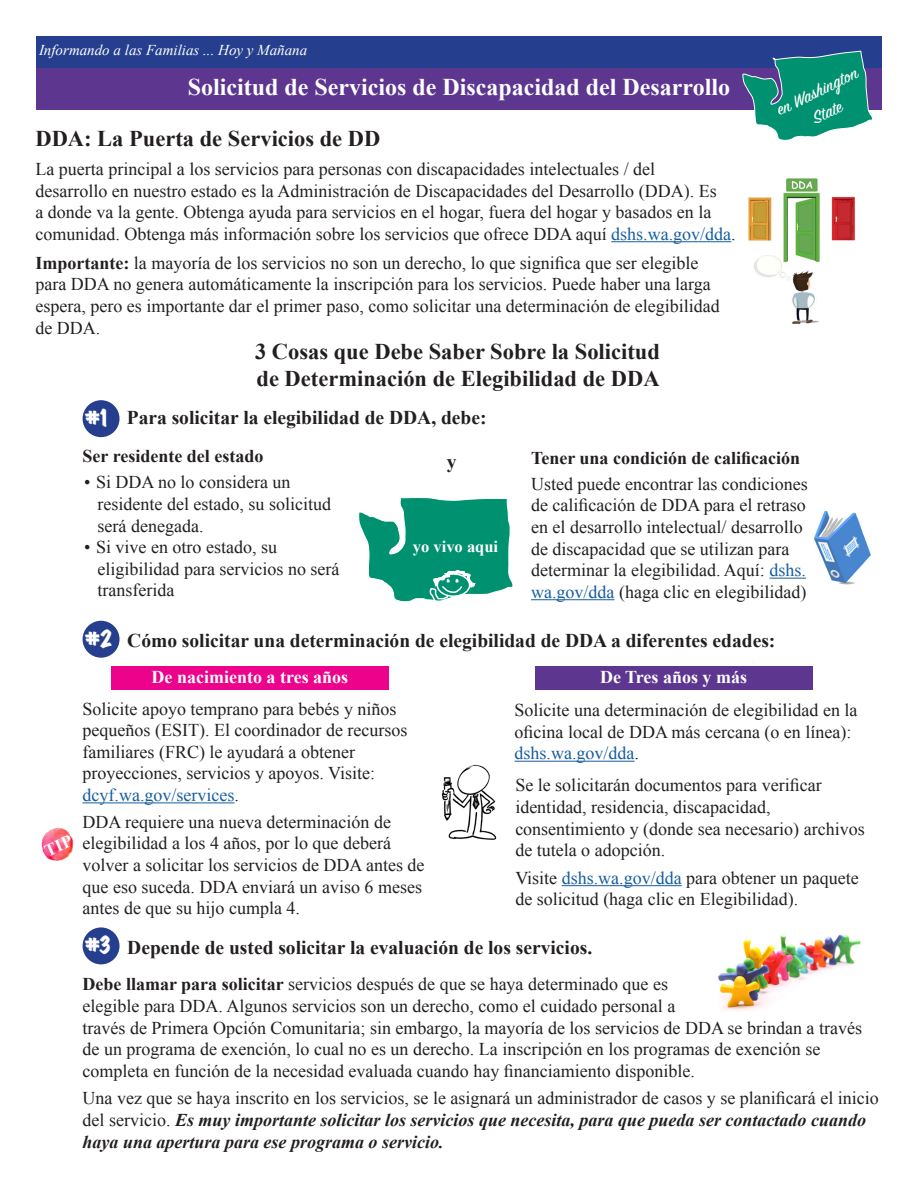
<style>
.page{position:relative;width:918px;height:1188px;background:#fff}
.page>*{position:absolute;margin:0;border:0;box-sizing:border-box;transform-origin:0 0}
.t1{font:700 24px "Times New Roman";color:#fff}
.t2{font:700 22.5px/27px "Times New Roman";color:#231f20}
.t3{font:expanded 21px "Marker Felt";color:#fff}
.t4{font:700 19.5px "Times New Roman";color:#231f20}
.t5{font:19.5px/23.4px "Sign Painter House Script";color:#fff;text-align:center}
.t6{font:18px/21.6px "Times New Roman";color:#231f20}
.t7{font:italic 700 18px/21.6px "Times New Roman";color:#231f20}
.t8{font:700 18px "Times New Roman";color:#231f20}
.t9{font:700 18px "Times New Roman";color:#fff}
.t10{font:700 16.5px "Times New Roman";color:#fff}
.t11{font:italic 15px "Times New Roman";color:#fff}
.s1{color:#175d9e}
.s2{font-weight:700}
.s3{font-weight:400;font-style:normal}
</style>
<div class="page">
<img style="left:716px;top:178px;width:139px;height:147px">
<img style="left:42px;top:828px;width:15px;height:13px">
<hr style="left:611px;top:241px;width:120px;height:1px;background:#175d9e">
<hr style="left:515px;top:761px;width:120px;height:1px;background:#175d9e">
<hr style="left:83px;top:802px;width:152px;height:1px;background:#175d9e">
<hr style="left:562px;top:885px;width:120px;height:1px;background:#175d9e">
<div style="left:83px;top:927px;width:37px;height:37px;background:#253f8e;border-radius:50%"></div>
<img style="left:441px;top:764px;width:56px;height:76px">
<div style="left:111px;top:667px;width:278px;height:23px;background:#ed028c"></div>
<div style="left:535px;top:667px;width:277px;height:23px;background:#5d3690"></div>
<img style="left:718px;top:934px;width:143px;height:76px">
<hr style="left:769px;top:578px;width:37px;height:1px;background:#175d9e">
<hr style="left:531px;top:599px;width:84px;height:1px;background:#175d9e">
<div style="left:83px;top:400px;width:37px;height:37px;background:#253f8e;border-radius:50%"></div>
<svg style="left:359px;top:495px;width:154px;height:107px"></svg>
<div style="left:83px;top:621px;width:37px;height:37px;background:#253f8e;border-radius:50%"></div>
<img style="left:814px;top:510px;width:57px;height:75px">
<div style="left:36px;top:36px;width:846px;height:33px;background:#253f8e"></div>
<div style="left:36px;top:68px;width:846px;height:42px;background:#5d3690"></div>
<svg style="left:742px;top:50px;width:131px;height:91px"></svg>
<svg style="left:44px;top:835px;width:29px;height:21px"></svg>
<p class="t11" style="left:39px;top:40px;width:270px">Informando a las Familias ... Hoy y Mañana</p>
<p class="t1" style="left:188px;top:70px;width:544px">Solicitud de Servicios de Discapacidad del Desarrollo</p>
<p class="t5" style="left:773px;top:101px;width:85px;rotate:-26deg">en Washington<br>State</p>
<p class="t2" style="left:35px;top:125px;width:346px">DDA: La Puerta de Servicios de DD</p>
<p class="t6" style="left:35px;top:158px;width:702px">La puerta principal a los servicios para personas con discapacidades intelectuales / del<br>desarrollo en nuestro estado es la Administración de Discapacidades del Desarrollo (DDA). Es<br>a donde va la gente. Obtenga ayuda para servicios en el hogar, fuera del hogar y basados en la comunidad. Obtenga más información sobre los servicios que ofrece DDA aquí <span class="s1">dshs.wa.gov/dda</span>.</p>
<p class="t6" style="left:35px;top:252px;width:686px"><span class="s2">Importante:</span> la mayoría de los servicios no son un derecho, lo que significa que ser elegible para DDA no genera automáticamente la inscripción para los servicios. Puede haber una larga espera, pero es importante dar el primer paso, como solicitar una determinación de elegibilidad de DDA.</p>
<p class="t2" style="left:255px;top:337px;width:406px">3 Cosas que Debe Saber Sobre la Solicitud de Determinación de Elegibilidad de DDA</p>
<p class="t3" style="left:84px;top:401px;width:28px">#1</p>
<p class="t4" style="left:127px;top:404px;width:361px">Para solicitar la elegibilidad de DDA, debe:</p>
<p class="t8" style="left:83px;top:444px;width:182px">Ser residente del estado</p>
<p class="t6" style="left:98px;top:471px;width:235px;text-indent:-13px">• Si DDA no lo considera un residente del estado, su solicitud será denegada.</p>
<p class="t6" style="left:98px;top:536px;width:243px;text-indent:-13px">• Si vive en otro estado, su eligibilidad para servicios no será transferida</p>
<p class="t10" style="left:413px;top:535px;width:87px">yo vivo aqui</p>
<p class="t3" style="left:84px;top:622px;width:30px">#2</p>
<p class="t4" style="left:127px;top:627px;width:650px">Cómo solicitar una determinación de elegibilidad de DDA a diferentes edades:</p>
<p class="t8" style="left:531px;top:445px;width:271px">Tener una condición de calificación</p>
<p class="t6" style="left:531px;top:473px;width:278px">Usted puede encontrar las condiciones de calificación de DDA para el retraso en el desarrollo intelectual/ desarrollo de discapacidad que se utilizan para determinar la elegibilidad. Aquí: <span class="s1">dshs. wa.gov/dda</span> (haga clic en elegibilidad)</p>
<p class="t4" style="left:447px;top:448px;width:11px">y</p>
<p class="t9" style="left:152px;top:665px;width:198px">De nacimiento a tres años</p>
<p class="t9" style="left:600px;top:665px;width:148px">De Tres años y más</p>
<p class="t6" style="left:83px;top:697px;width:326px">Solicite apoyo temprano para bebés y niños pequeños (ESIT). El coordinador de recursos familiares (FRC) le ayudará a obtener</p>
<p class="t6" style="left:83px;top:762px;width:294px">proyecciones, servicios y apoyos. Visite: <span class="s1">dcyf.wa.gov/services</span>.</p>
<p class="t6" style="left:515px;top:774px;width:351px">Se le solicitarán documentos para verificar identidad, residencia, discapacidad, consentimiento y (donde sea necesario) archivos de tutela o adopción.</p>
<p class="t6" style="left:515px;top:867px;width:345px">Visite <span class="s1">dshs.wa.gov/dda</span> para obtener un paquete de solicitud (haga clic en Elegibilidad).</p>
<p class="t6" style="left:515px;top:699px;width:344px">Solicite una determinación de elegibilidad en la oficina local de DDA más cercana (o en línea): <span class="s1">dshs.wa.gov/dda</span>.</p>
<p class="t6" style="left:83px;top:811px;width:343px">DDA requiere una nueva determinación de elegibilidad a los 4 años, por lo que deberá volver a solicitar los servicios de DDA antes de que eso suceda. DDA enviará un aviso 6 meses antes de que su hijo cumpla 4.</p>
<p class="t3" style="left:84px;top:929px;width:29px">#3</p>
<p class="t4" style="left:127px;top:934px;width:466px">Depende de usted solicitar la evaluación de los servicios.</p>
<p class="t6" style="left:83px;top:973px;width:781px"><span class="s2">Debe llamar para solicitar</span> servicios después de que se haya determinado que es<br>elegible para DDA. Algunos servicios son un derecho, como el cuidado personal a<br>través de Primera Opción Comunitaria; sin embargo, la mayoría de los servicios de DDA se brindan a través de un programa de exención, lo cual no es un derecho. La inscripción en los programas de exención se completa en función de la necesidad evaluada cuando hay financiamiento disponible.</p>
<p class="t7" style="left:83px;top:1087px;width:798px"><span class="s3">Una vez que se haya inscrito en los servicios, se le asignará un administrador de casos y se planificará el inicio del servicio.</span> Es muy importante solicitar los servicios que necesita, para que pueda ser contactado cuando haya una apertura para ese programa o servicio.</p>
</div>
